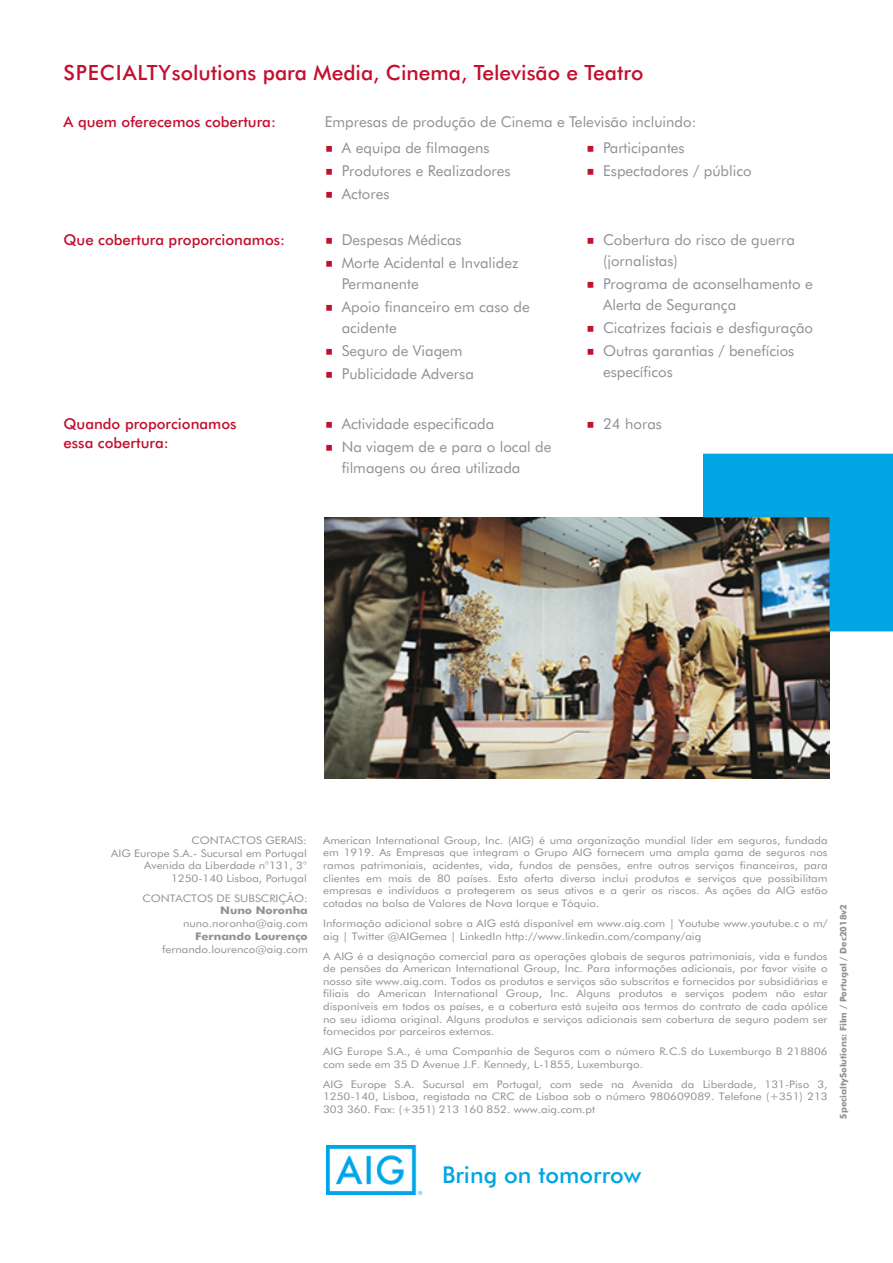
<style>
.page{position:relative;width:893px;height:1263px;background:#fff}
.page>*{position:absolute;margin:0;border:0;box-sizing:border-box;transform-origin:0 0}
.t1{font:500 23.25px "AIG Futura";color:#00a5e3}
.subheadings__base{font:500 21px "AIG Futura";color:#c3102f}
.body_text_-_bullets{font:15px/21px "AIG Futura";color:#8f9194}
.subheading_-_level_2{font:500 15px/19.5px "AIG Futura";color:#c3102f}
.body_text{font:15px "AIG Futura";color:#8f9194}
.boilerplate{font:10.5px/12.6px "AIG Futura";color:#8f9194;text-align:justify;scale:1.1 1}
.code{font:700 9px "AIG Futura";color:#8f9194}
.s1{font-weight:700}
</style>
<div class="page">
<img style="left:325px;top:517px;width:504px;height:261px">
<img style="left:703px;top:454px;width:190px;height:177px">
<img style="left:326px;top:1146px;width:97px;height:49px">
<p class="subheadings__base" style="left:64px;top:59px;width:581px">SPECIALTYsolutions para Media, Cinema, Televisão e Teatro</p>
<p class="subheading_-_level_2" style="left:64px;top:112px;width:214px">A quem oferecemos cobertura:</p>
<p class="body_text" style="left:325px;top:113px;width:373px">Empresas de produção de Cinema e Televisão incluindo:</p>
<p class="subheading_-_level_2" style="left:64px;top:230px;width:223px">Que cobertura proporcionamos:</p>
<p class="subheading_-_level_2" style="left:64px;top:414px;width:175px">Quando proporcionamos essa cobertura:</p>
<p class="body_text_-_bullets" style="left:342px;top:137px;width:149px">A equipa de filmagens</p>
<p class="body_text_-_bullets" style="left:342px;top:160px;width:170px">Produtores e Realizadores</p>
<p class="body_text_-_bullets" style="left:342px;top:183px;width:49px">Actores</p>
<p class="body_text_-_bullets" style="left:342px;top:229px;width:122px">Despesas Médicas</p>
<p class="body_text_-_bullets" style="left:342px;top:252px;width:178px">Morte Acidental e Invalidez<br>Permanente</p>
<p class="body_text_-_bullets" style="left:342px;top:296px;width:190px">Apoio financeiro em caso de acidente</p>
<p class="body_text_-_bullets" style="left:342px;top:340px;width:122px">Seguro de Viagem</p>
<p class="body_text_-_bullets" style="left:342px;top:363px;width:134px">Publicidade Adversa</p>
<p class="body_text_-_bullets" style="left:342px;top:413px;width:154px">Actividade especificada</p>
<p class="body_text_-_bullets" style="left:342px;top:436px;width:211px">Na viagem de e para o local de filmagens ou área utilizada</p>
<p class="body_text_-_bullets" style="left:603px;top:137px;width:83px">Participantes</p>
<p class="body_text_-_bullets" style="left:603px;top:160px;width:150px">Espectadores / público</p>
<p class="body_text_-_bullets" style="left:603px;top:229px;width:193px">Cobertura do risco de guerra (jornalistas)</p>
<p class="body_text_-_bullets" style="left:603px;top:273px;width:211px">Programa de aconselhamento e<br>Alerta de Segurança</p>
<p class="body_text_-_bullets" style="left:603px;top:317px;width:212px">Cicatrizes faciais e desfiguração</p>
<p class="body_text_-_bullets" style="left:603px;top:340px;width:193px">Outras garantias / benefícios específicos</p>
<p class="body_text_-_bullets" style="left:603px;top:413px;width:60px">24 horas</p>
<p class="boilerplate" style="left:111px;top:834px;width:179px;text-align:right">CONTACTOS GERAIS:<br>AIG Europe S.A.- Sucursal em Portugal<br>Avenida da Liberdade n°131, 3°<br>1250-140 Lisboa, Portugal</p>
<p class="boilerplate" style="left:142px;top:891px;width:152px;text-align:right">CONTACTOS DE SUBSCRIÇÃO:<br><span class="s1">Nuno Noronha </span>nuno.noronha@aig.com<br><span class="s1">Fernando Lourenço </span>fernando.lourenco@aig.com</p>
<p class="boilerplate" style="left:323px;top:834px;width:460px">American International Group, Inc. (AIG) é uma organização mundial líder em seguros, fundada em 1919. As Empresas que integram o Grupo AIG fornecem uma ampla gama de seguros nos ramos patrimoniais, acidentes, vida, fundos de pensões, entre outros serviços financeiros, para clientes em mais de 80 países. Esta oferta diversa inclui produtos e serviços que possibilitam empresas e indivíduos a protegerem os seus ativos e a gerir os riscos. As ações da AIG estão cotadas na bolsa de Valores de Nova Iorque e Tóquio.</p>
<p class="boilerplate" style="left:323px;top:917px;width:460px">Informação adicional sobre a AIG está disponível em www.aig.com | Youtube www.youtube.c o m/ aig | Twitter @AIGemea | LinkedIn http://www.linkedin.com/company/aig</p>
<p class="boilerplate" style="left:323px;top:949px;width:460px">A AIG é a designação comercial para as operações globais de seguros patrimoniais, vida e fundos de pensões da American International Group, Inc. Para informações adicionais, por favor visite o nosso site www.aig.com. Todos os produtos e serviços são subscritos e fornecidos por subsidiárias e filiais do American International Group, Inc. Alguns produtos e serviços podem não estar disponíveis em todos os países, e a cobertura está sujeita aos termos do contrato de cada apólice no seu idioma original. Alguns produtos e serviços adicionais sem cobertura de seguro podem ser fornecidos por parceiros externos.</p>
<p class="boilerplate" style="left:323px;top:1045px;width:460px">AIG Europe S.A., é uma Companhia de Seguros com o número R.C.S do Luxemburgo B 218806 com sede em 35 D Avenue J.F. Kennedy, L-1855, Luxemburgo.</p>
<p class="boilerplate" style="left:323px;top:1078px;width:460px">AIG Europe S.A. Sucursal em Portugal, com sede na Avenida da Liberdade, 131-Piso 3, 1250-140, Lisboa, registada na CRC de Lisboa sob o número 980609089. Telefone (+351) 213<br>303 360. Fax: (+351) 213 160 852. www.aig.com.pt</p>
<p class="code" style="left:838px;top:1118px;width:216px;rotate:-90deg">SpecialtySolutions: Film / Portugal / Dec2018v2</p>
<p class="t1" style="left:442px;top:1160px;width:201px">Bring on tomorrow</p>
</div>
